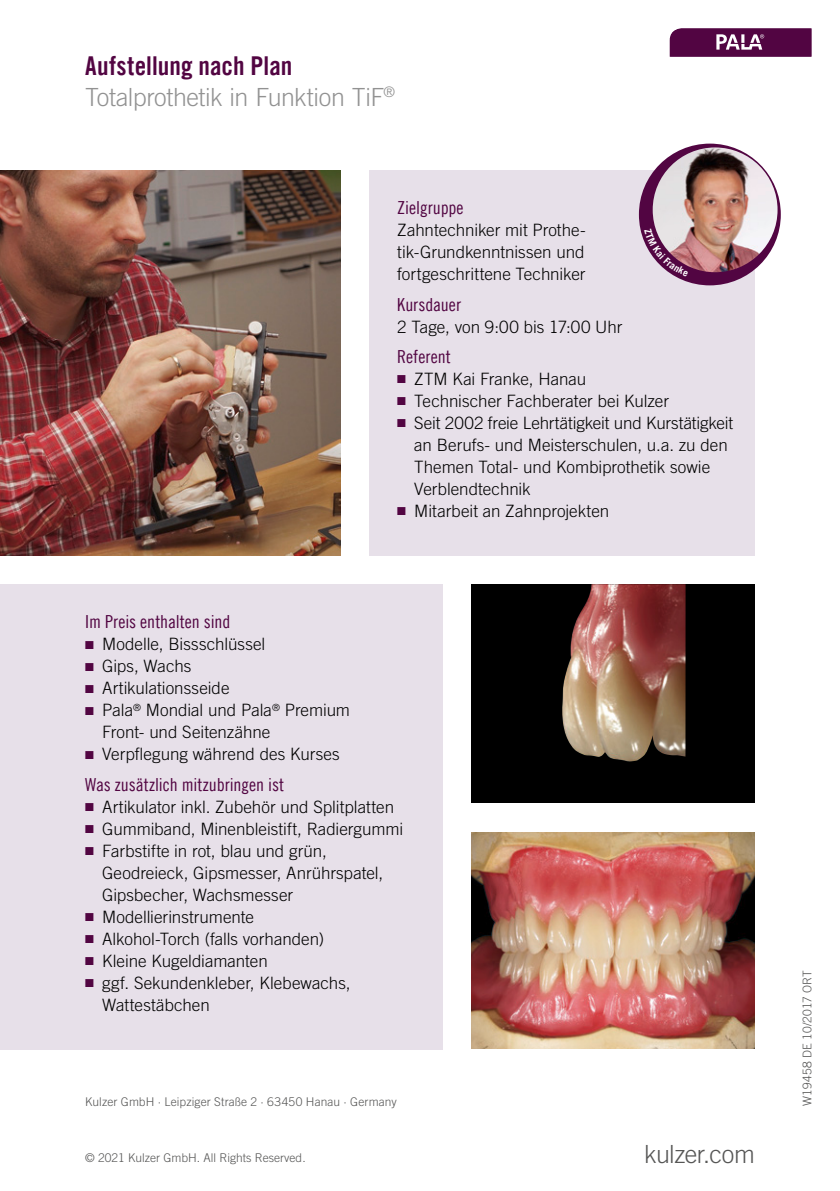
<style>
.page{position:relative;width:840px;height:1191px;background:#fff}
.page>*{position:absolute;margin:0;border:0;box-sizing:border-box;transform-origin:0 0}
.Title_Head_Kursbesch{font:26px "Trade Gothic LT Com Bd Cn 20";letter-spacing:.005em;color:#520542}
.Title_Subhead_Kursbe{font:300 25px "Trade Gothic LT Com";letter-spacing:-.015em;color:#929292}
.Web_01_A_Kursbeschre{font:300 25px "Trade Gothic LT Com";letter-spacing:-.02em;color:#565655}
.SubHead_02_A_Kursbes{font:18px "Trade Gothic LT Com Cn 18";color:#520542}
.Body_Kursbeschreibun{font:300 17px/22px "Trade Gothic LT Com";color:#000}
.PrintReferenceNR_01{font:300 12px "Trade Gothic LT Com";color:#565655}
.s1{color:#520542}
</style>
<div class="page">
<svg style="left:669px;top:28px;width:142px;height:29px;background:#642056"></svg>
<div style="left:369px;top:170px;width:385px;height:386px;background:#e7e0e9"></div>
<div style="left:638px;top:144px;width:142px;height:141px;background:#520542;border-radius:50%"></div>
<img style="left:652px;top:147px;width:125px;height:125px;border-radius:62px">
<div style="left:0;top:584px;width:442px;height:465px;background:#e7e0e9"></div>
<img style="left:0;top:170px;width:340px;height:386px">
<img style="left:471px;top:832px;width:283px;height:216px">
<div style="left:471px;top:584px;width:283px;height:218px;background:#000"></div>
<img style="left:562px;top:584px;width:123px;height:177px">
<svg style="left:643px;top:228px;width:44px;height:48px"></svg>
<p class="Title_Head_Kursbesch" style="left:85px;top:50px;width:209px">Aufstellung nach Plan</p>
<p class="Title_Subhead_Kursbe" style="left:85px;top:82px;width:311px">Totalprothetik in Funktion TiF<sup>®</sup></p>
<p class="SubHead_02_A_Kursbes" style="left:397px;top:197px;width:68px">Zielgruppe</p>
<p class="Body_Kursbeschreibun" style="left:397px;top:219px;width:190px;text-align:justify">Zahntechniker mit Prothe&shy;tik-Grundkenntnissen und fortgeschrittene Techniker</p>
<p class="SubHead_02_A_Kursbes" style="left:397px;top:293px;width:65px">Kursdauer</p>
<p class="Body_Kursbeschreibun" style="left:397px;top:315px;width:226px">2 Tage, von 9:00 bis 17:00 Uhr</p>
<p class="SubHead_02_A_Kursbes" style="left:397px;top:346px;width:55px">Referent</p>
<p class="Body_Kursbeschreibun" style="left:397px;top:368px;width:190px"><span class="s1">■</span> ZTM Kai Franke, Hanau</p>
<p class="Body_Kursbeschreibun" style="left:397px;top:390px;width:273px"><span class="s1">■</span> Technischer Fachberater bei Kulzer</p>
<p class="Body_Kursbeschreibun" style="left:414px;top:412px;width:320px;text-indent:-17px"><span class="s1">■</span> Seit 2002 freie Lehrtätigkeit und Kurstätigkeit an Berufs- und Meisterschulen, u.a. zu den Themen Total- und Kombiprothetik sowie Verblendtechnik</p>
<p class="Body_Kursbeschreibun" style="left:397px;top:500px;width:213px"><span class="s1">■</span> Mitarbeit an Zahnprojekten</p>
<p class="SubHead_02_A_Kursbes" style="left:85px;top:611px;width:147px">Im Preis enthalten sind</p>
<p class="Body_Kursbeschreibun" style="left:85px;top:633px;width:181px"><span class="s1">■</span> Modelle, Bissschlüssel</p>
<p class="Body_Kursbeschreibun" style="left:85px;top:655px;width:108px"><span class="s1">■</span> Gips, Wachs</p>
<p class="Body_Kursbeschreibun" style="left:85px;top:677px;width:146px"><span class="s1">■</span> Artikulationsseide</p>
<p class="Body_Kursbeschreibun" style="left:102px;top:699px;width:249px;text-indent:-17px"><span class="s1">■</span> Pala<sup>®</sup> Mondial und Pala<sup>®</sup> Premium<br>Front- und Seitenzähne</p>
<p class="Body_Kursbeschreibun" style="left:85px;top:743px;width:256px"><span class="s1">■</span> Verpflegung während des Kurses</p>
<p class="SubHead_02_A_Kursbes" style="left:85px;top:773px;width:200px">Was zusätzlich mitzubringen ist</p>
<p class="Body_Kursbeschreibun" style="left:85px;top:795px;width:310px"><span class="s1">■</span> Artikulator inkl. Zubehör und Splitplatten</p>
<p class="Body_Kursbeschreibun" style="left:85px;top:817px;width:319px"><span class="s1">■</span> Gummiband, Minenbleistift, Radiergummi</p>
<p class="Body_Kursbeschreibun" style="left:102px;top:839px;width:282px;text-indent:-17px"><span class="s1">■</span> Farbstifte in rot, blau und grün,<br>Geodreieck, Gipsmesser, Anrührspatel,<br>Gipsbecher, Wachsmesser</p>
<p class="Body_Kursbeschreibun" style="left:85px;top:905px;width:170px"><span class="s1">■</span> Modellierinstrumente</p>
<p class="Body_Kursbeschreibun" style="left:85px;top:927px;width:240px"><span class="s1">■</span> Alkohol-Torch (falls vorhanden)</p>
<p class="Body_Kursbeschreibun" style="left:85px;top:949px;width:184px"><span class="s1">■</span> Kleine Kugeldiamanten</p>
<p class="Body_Kursbeschreibun" style="left:102px;top:971px;width:250px;text-indent:-17px"><span class="s1">■</span> ggf. Sekundenkleber, Klebewachs,<br>Wattestäbchen</p>
<p class="PrintReferenceNR_01" style="left:799px;top:1106px;width:137px;rotate:-90deg">W19458 DE 10/2017 ORT</p>
<p class="PrintReferenceNR_01" style="left:85px;top:1094px;width:313px">Kulzer GmbH · Leipziger Straße 2 · 63450 Hanau · Germany</p>
<p class="PrintReferenceNR_01" style="left:85px;top:1150px;width:222px">© 2021 Kulzer GmbH. All Rights Reserved.</p>
<p class="Web_01_A_Kursbeschre" style="left:644px;top:1138px;width:112px">kulzer.com</p>
</div>
